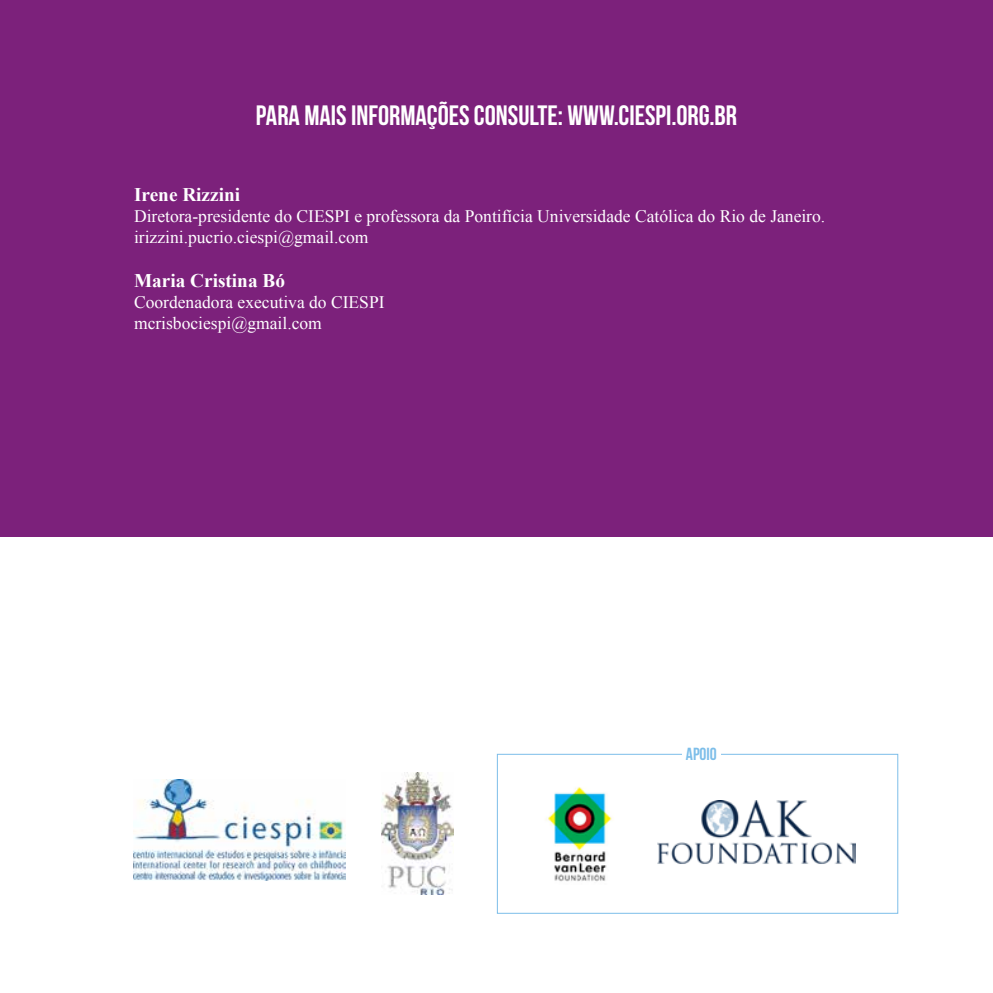
<style>
.page{position:relative;width:993px;height:993px;background:#fff}
.page>*{position:absolute;margin:0;border:0;box-sizing:border-box;transform-origin:0 0}
.t1{font:28px "Bebas Neue";color:#fff}
.t2{font:700 19.25px "Times New Roman";color:#fff}
.t3{font:17.5px/21px "Times New Roman";color:#fff}
.t4{font:17.5px "Bebas Neue";color:#7dbee9}
</style>
<div class="page">
<div style="left:497px;top:753px;width:400px;height:160px;border:1px solid #7dbee9"></div>
<div style="left:0;top:0;width:992px;height:536px;background:#7c217b"></div>
<div style="left:682px;top:747px;width:38px;height:13px;background:#fff"></div>
<img style="left:546px;top:787px;width:66px;height:95px">
<img style="left:657px;top:800px;width:197px;height:64px">
<img style="left:133px;top:779px;width:212px;height:101px">
<img style="left:382px;top:772px;width:71px;height:122px">
<h1 class="t1" style="left:256px;top:100px;width:483px">PARA MAIS INFORMAÇÕES CONSULTE: WWW.CIESPI.ORG.BR</h1>
<p class="t2" style="left:134px;top:181px;width:108px">Irene Rizzini</p>
<p class="t3" style="left:134px;top:205px;width:692px">Diretora-presidente do CIESPI e professora da Pontifícia Universidade Católica do Rio de Janeiro. irizzini.pucrio.ciespi@gmail.com</p>
<p class="t2" style="left:134px;top:267px;width:152px">Maria Cristina Bó</p>
<p class="t3" style="left:134px;top:291px;width:252px">Coordenadora executiva do CIESPI mcrisbociespi@gmail.com</p>
<p class="t4" style="left:685px;top:744px;width:32px">APOIO</p>
</div>
